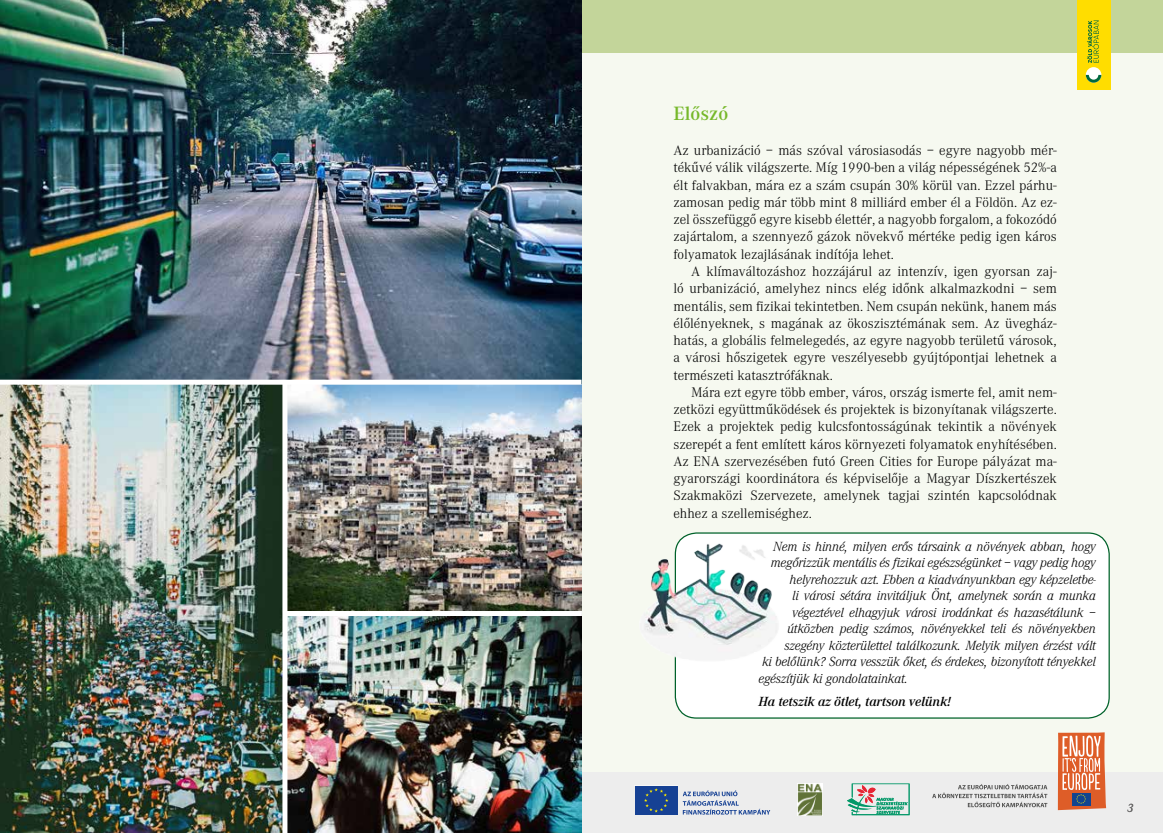
<style>
.page{position:relative;width:1163px;height:833px;background:#fff}
.page>*{position:absolute;margin:0;border:0;box-sizing:border-box;transform-origin:0 0}
.t1{font:700 20px "Corporate Gs";color:#76b82a}
.t2{font:14.38px/17.2px "Corporate Light Gs Plain";color:#000;text-align:justify}
.t3{font:italic 13.75px "Corporate Light Gs";letter-spacing:-.01em;color:#000}
.t4{font:italic 700 13.75px "Corporate Gs";letter-spacing:-.01em;color:#000}
.t5{font:italic 12.5px "Corporate Gs";color:#646363}
</style>
<div class="page">
<div style="left:582px;top:0;width:580px;height:780px;background:#f6f9f0"></div>
<div style="left:0;top:0;width:1162px;height:52px;background:#c3d59a"></div>
<div style="left:0;top:772px;width:1162px;height:61px;background:#ededed"></div>
<img style="left:797px;top:783px;width:25px;height:32px">
<svg style="left:1057px;top:732px;width:48px;height:78px;background:#d88464"></svg>
<svg style="left:932px;top:784px;width:115px;height:23px"></svg>
<svg style="left:847px;top:783px;width:62px;height:33px"></svg>
<div style="left:1076px;top:0;width:33px;height:90px;background:#fd0"></div>
<svg style="left:1085px;top:67px;width:16px;height:16px"></svg>
<svg style="left:1085px;top:75px;width:16px;height:8px"></svg>
<svg style="left:1087px;top:20px;width:11px;height:43px"></svg>
<svg style="left:635px;top:786px;width:135px;height:28px"></svg>
<div style="left:675px;top:533px;width:433px;height:185px;background:#fff;border-radius:21px"></div>
<div style="left:674px;top:532px;width:435px;height:186px;border:1px solid #00622a;border-radius:21px"></div>
<img style="left:645px;top:532px;width:142px;height:147px">
<img style="left:0;top:0;width:581px;height:833px">
<div style="left:0;top:380px;width:581px;height:5px;background:#fff"></div>
<div style="left:285px;top:611px;width:297px;height:5px;background:#fff"></div>
<div style="left:282px;top:382px;width:5px;height:451px;background:#fff"></div>
<h1 class="t1" style="left:673px;top:103px;width:56px">Elôszó</h1>
<p class="t2" style="left:673px;top:142px;width:385px">Az urbanizáció – más szóval városiasodás – egyre nagyobb mér&shy;tékûvé válik világszerte. Míg 1990-ben a világ népességének 52%-a élt falvakban, mára ez a szám csupán 30% körül van. Ezzel párhu&shy;zamosan pedig már több mint 8 milliárd ember él a Földön. Az ez&shy;zel összefüggô egyre kisebb élettér, a nagyobb forgalom, a fokozódó zajártalom, a szennyezô gázok növekvô mértéke pedig igen káros folyamatok lezajlásának indítója lehet.</p>
<p class="t2" style="left:673px;top:263px;width:385px;text-indent:18px">A klímaváltozáshoz hozzájárul az intenzív, igen gyorsan zaj&shy;ló urbanizáció, amelyhez nincs elég idônk alkalmazkodni – sem mentális, sem fizikai tekintetben. Nem csupán nekünk, hanem más élôlényeknek, s magának az ökoszisztémának sem. Az üvegház&shy;hatás, a globális felmelegedés, az egyre nagyobb területû városok, a városi hôszigetek egyre veszélyesebb gyújtópontjai lehetnek a természeti katasztrófáknak.</p>
<p class="t2" style="left:673px;top:384px;width:385px;text-indent:18px">Mára ezt egyre több ember, város, ország ismerte fel, amit nem&shy;zetközi együttmûködések és projektek is bizonyítanak világszerte.<br>Ezek a projektek pedig kulcsfontosságúnak tekintik a növények szerepét a fent említett káros környezeti folyamatok enyhítésében.<br>Az ENA szervezésében futó Green Cities for Europe pályázat ma&shy;gyarországi koordinátora és képviselôje a Magyar Díszkertészek Szakmaközi Szervezete, amelynek tagjai szintén kapcsolódnak ehhez a szellemiséghez.</p>
<p class="t3" style="left:773px;top:538px;width:324px">Nem is hinné, milyen erôs társaink a növények abban, hogy</p>
<p class="t3" style="left:770px;top:554px;width:326px">megôrizzük mentális és fizikai egészségünket – vagy pedig hogy</p>
<p class="t3" style="left:789px;top:571px;width:308px">helyrehozzuk azt. Ebben a kiadványunkban egy képzeletbe-</p>
<p class="t3" style="left:792px;top:587px;width:305px">li városi sétára invitáljuk Önt, amelynek során a munka</p>
<p class="t3" style="left:792px;top:604px;width:305px">végeztével elhagyjuk városi irodánkat és hazasétálunk –</p>
<p class="t3" style="left:787px;top:620px;width:310px">útközben pedig számos, növényekkel teli és növényekben</p>
<p class="t3" style="left:784px;top:637px;width:313px">szegény közterülettel találkozunk. Melyik milyen érzést vált</p>
<p class="t3" style="left:762px;top:653px;width:335px">ki belôlünk? Sorra vesszük ôket, és érdekes, bizonyított tényekkel</p>
<p class="t3" style="left:758px;top:670px;width:151px">egészítjük ki gondolatainkat.</p>
<p class="t4" style="left:758px;top:693px;width:194px">Ha tetszik az ötlet, tartson velünk!</p>
<p class="t5" style="left:1127px;top:800px;width:8px">3</p>
</div>
